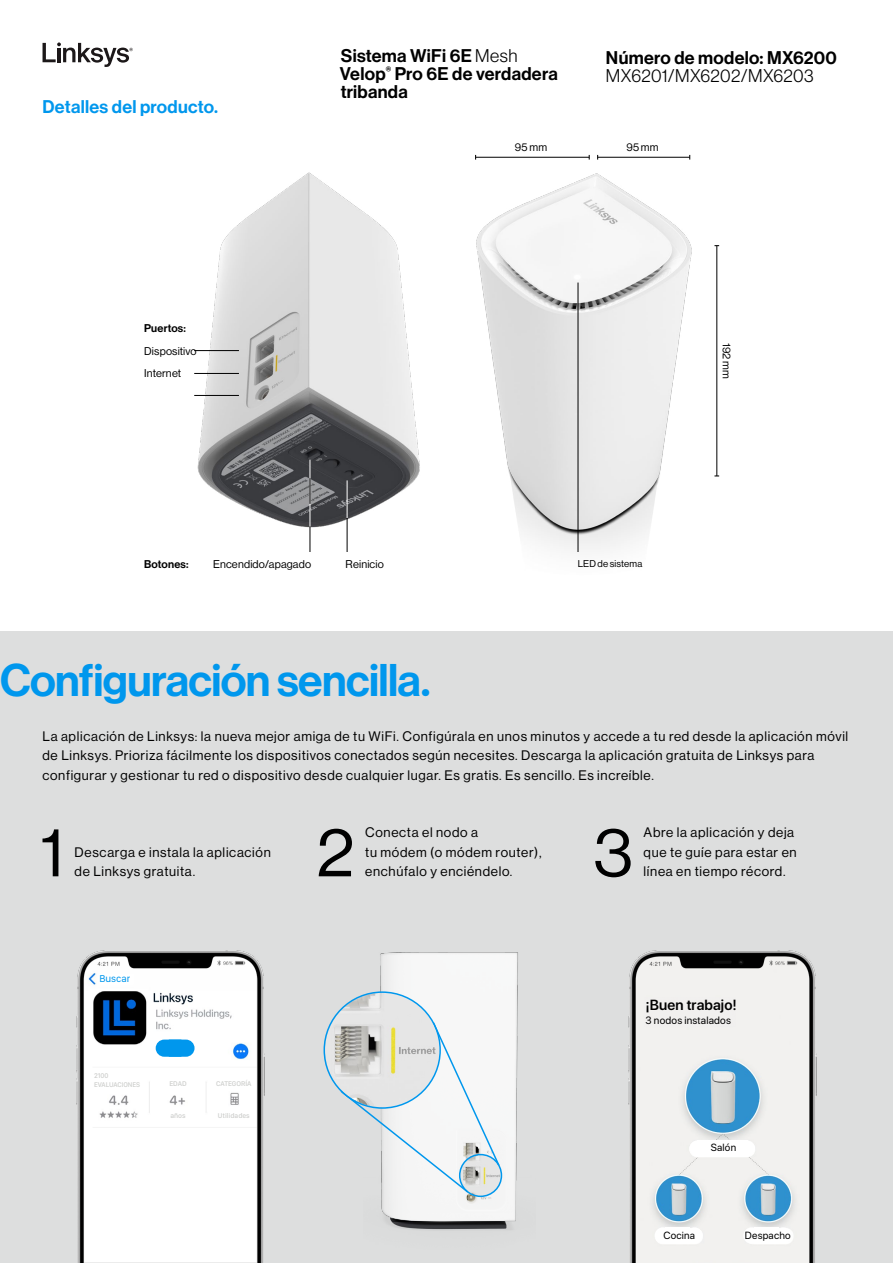
<style>
.page{position:relative;width:893px;height:1263px;background:#fff}
.page>*{position:absolute;margin:0;border:0;box-sizing:border-box;transform-origin:0 0}
.t1{font:68.1px "Haas Grot Disp R 55 Roman";color:#000}
.t2{font:500 44.85px "Haas Grot Disp R 65";letter-spacing:-.015em;color:#0097ed}
.t3{font:500 18px/18px "Haas Grot Disp R 65";letter-spacing:.015em;color:#000}
.t4{font:300 18px "Haas Grot Disp R 45";letter-spacing:.015em;color:#000}
.t5{font:500 18px "Haas Grot Disp R 65";letter-spacing:.015em;color:#0097ed}
.t6{font:600 14.55px "SF Pro Display";letter-spacing:.01em;color:#000}
.t7{font:13.5px/19.5px "Haas Grot Disp R 55 Roman";letter-spacing:.05em;color:#000}
.t8{font:11.1px "Haas Grot Disp R 55 Roman";letter-spacing:.015em;color:#000}
.t9{font:500 11.1px "Haas Grot Disp R 65";letter-spacing:.015em;color:#000}
.t10{font:10.5px "SF Pro Display";letter-spacing:.02em;color:#000}
.t11{font:10.35px "SF Pro Display";letter-spacing:.02em;color:#000}
.t12{font:10.35px "SF Compact Display";color:#0097ed}
.t13{font:9.6px "Haas Grot Disp R 55 Roman";letter-spacing:.02em;color:#000}
.t14{font:500 7.2px/8.6px "SF Compact Display";color:#cecfcd}
.s1{font-family:"Haas Grot Disp R 45";font-weight:300}
</style>
<div class="page">
<img style="left:476px;top:173px;width:215px;height:379px">
<img style="left:194px;top:172px;width:226px;height:370px">
<div style="left:0;top:631px;width:893px;height:632px;background:#dddede"></div>
<img style="left:628px;top:951px;width:189px;height:312px">
<div style="left:689px;top:1140px;width:17px;height:17px;background:#fff;border-radius:50%"></div>
<div style="left:739px;top:1140px;width:16px;height:17px;background:#fff;border-radius:50%"></div>
<div style="left:697px;top:1140px;width:50px;height:17px;background:#fff"></div>
<div style="left:644px;top:997px;width:92px;height:29px;background:#f1f0ee"></div>
<div style="left:655px;top:1227px;width:16px;height:17px;background:#fff;border-radius:50%"></div>
<div style="left:743px;top:1227px;width:17px;height:17px;background:#fff;border-radius:50%"></div>
<div style="left:686px;top:1227px;width:17px;height:17px;background:#fff;border-radius:50%"></div>
<div style="left:775px;top:1227px;width:16px;height:17px;background:#fff;border-radius:50%"></div>
<div style="left:665px;top:1227px;width:25px;height:17px;background:#fff"></div>
<div style="left:754px;top:1227px;width:25px;height:17px;background:#fff"></div>
<img style="left:363px;top:994px;width:150px;height:236px">
<div style="left:365px;top:942px;width:166px;height:281px;background:#000;opacity:.5"></div>
<img style="left:76px;top:951px;width:189px;height:312px">
<svg style="left:156px;top:1039px;width:39px;height:18px"></svg>
<hr style="left:578px;top:283px;width:1px;height:269px;background:#000">
<div style="left:459px;top:1154px;width:43px;height:43px;border:2px solid #0097ed;border-radius:50%"></div>
<svg style="left:339px;top:1020px;width:162px;height:174px"></svg>
<img style="left:325px;top:993px;width:114px;height:114px;border-radius:57px">
<div style="left:323px;top:991px;width:118px;height:118px;border:2px solid #0097ed;border-radius:50%"></div>
<svg style="left:43px;top:42px;width:90px;height:25px"></svg>
<hr style="left:716px;top:246px;width:1px;height:230px;background:#000">
<hr style="left:194px;top:350px;width:45px;height:1px;background:#000">
<svg style="left:310px;top:527px;width:1px;height:25px"></svg>
<hr style="left:347px;top:518px;width:1px;height:34px;background:#000">
<hr style="left:310px;top:460px;width:1px;height:67px;background:#fff">
<hr style="left:347px;top:480px;width:1px;height:38px;background:#fff">
<hr style="left:194px;top:373px;width:45px;height:1px;background:#000">
<hr style="left:194px;top:395px;width:45px;height:1px;background:#000">
<hr style="left:476px;top:157px;width:113px;height:1px;background:#000">
<hr style="left:598px;top:157px;width:92px;height:1px;background:#000">
<svg style="left:310px;top:478px;width:1px;height:26px"></svg>
<p class="t5" style="left:43px;top:96px;width:177px">Detalles del producto.</p>
<p class="t9" style="left:144px;top:321px;width:43px">Puertos:</p>
<p class="t8" style="left:144px;top:344px;width:54px">Dispositivo</p>
<p class="t8" style="left:144px;top:367px;width:39px">Internet</p>
<p class="t3" style="left:340px;top:47px;width:219px">Sistema WiFi 6E <span class="s1">Mesh<br></span>Velop<sup>®</sup> Pro 6E de verdadera tribanda</p>
<p class="t3" style="left:606px;top:49px;width:232px">Número de modelo: MX6200</p>
<p class="t4" style="left:606px;top:65px;width:209px">MX6201/MX6202/MX6203</p>
<p class="t8" style="left:515px;top:141px;width:34px">95 mm</p>
<p class="t8" style="left:626px;top:141px;width:34px">95 mm</p>
<p class="t8" style="left:733px;top:343px;width:38px;rotate:90deg">192 mm</p>
<p class="t9" style="left:144px;top:558px;width:46px">Botones:</p>
<p class="t8" style="left:213px;top:558px;width:100px">Encendido/apagado</p>
<p class="t8" style="left:346px;top:558px;width:40px">Reinicio</p>
<p class="t2" style="left:0;top:654px;width:432px">Configuración sencilla.</p>
<p class="t13" style="left:578px;top:558px;width:66px">LED de sistema</p>
<p class="t7" style="left:43px;top:726px;width:807px">La aplicación de Linksys: la nueva mejor amiga de tu WiFi. Configúrala en unos minutos y accede a tu red desde la aplicación móvil de Linksys. Prioriza fácilmente los dispositivos conectados según necesites. Descarga la aplicación gratuita de Linksys para configurar y gestionar tu red o dispositivo desde cualquier lugar. Es gratis. Es sencillo. Es increíble.</p>
<p class="t1" style="left:40px;top:814px;width:25px">1</p>
<p class="t7" style="left:75px;top:842px;width:198px">Descarga e instala la aplicación de Linksys gratuita.</p>
<p class="t12" style="left:99px;top:972px;width:33px">Buscar</p>
<p class="t14" style="left:94px;top:1071px;width:47px">2100<br>EVALUACIONES</p>
<p class="t14" style="left:169px;top:1079px;width:19px">EDAD</p>
<p class="t14" style="left:170px;top:1111px;width:17px">años</p>
<p class="t14" style="left:218px;top:1111px;width:34px">Utilidades</p>
<p class="t14" style="left:216px;top:1079px;width:37px">CATEGORÍA</p>
<p class="t1" style="left:317px;top:814px;width:39px">2</p>
<p class="t7" style="left:365px;top:823px;width:178px">Conecta el nodo a<br>tu módem (o módem router), enchúfalo y enciéndelo.</p>
<p class="t1" style="left:594px;top:814px;width:40px">3</p>
<p class="t7" style="left:644px;top:823px;width:155px">Abre la aplicación y deja que te guíe para estar en línea en tiempo récord.</p>
<p class="t6" style="left:645px;top:994px;width:93px">¡Buen trabajo!</p>
<p class="t10" style="left:645px;top:1013px;width:87px">3 nodos instalados</p>
<p class="t11" style="left:711px;top:1140px;width:27px">Salón</p>
<p class="t11" style="left:663px;top:1228px;width:33px">Cocina</p>
<p class="t11" style="left:745px;top:1228px;width:47px">Despacho</p>
</div>
